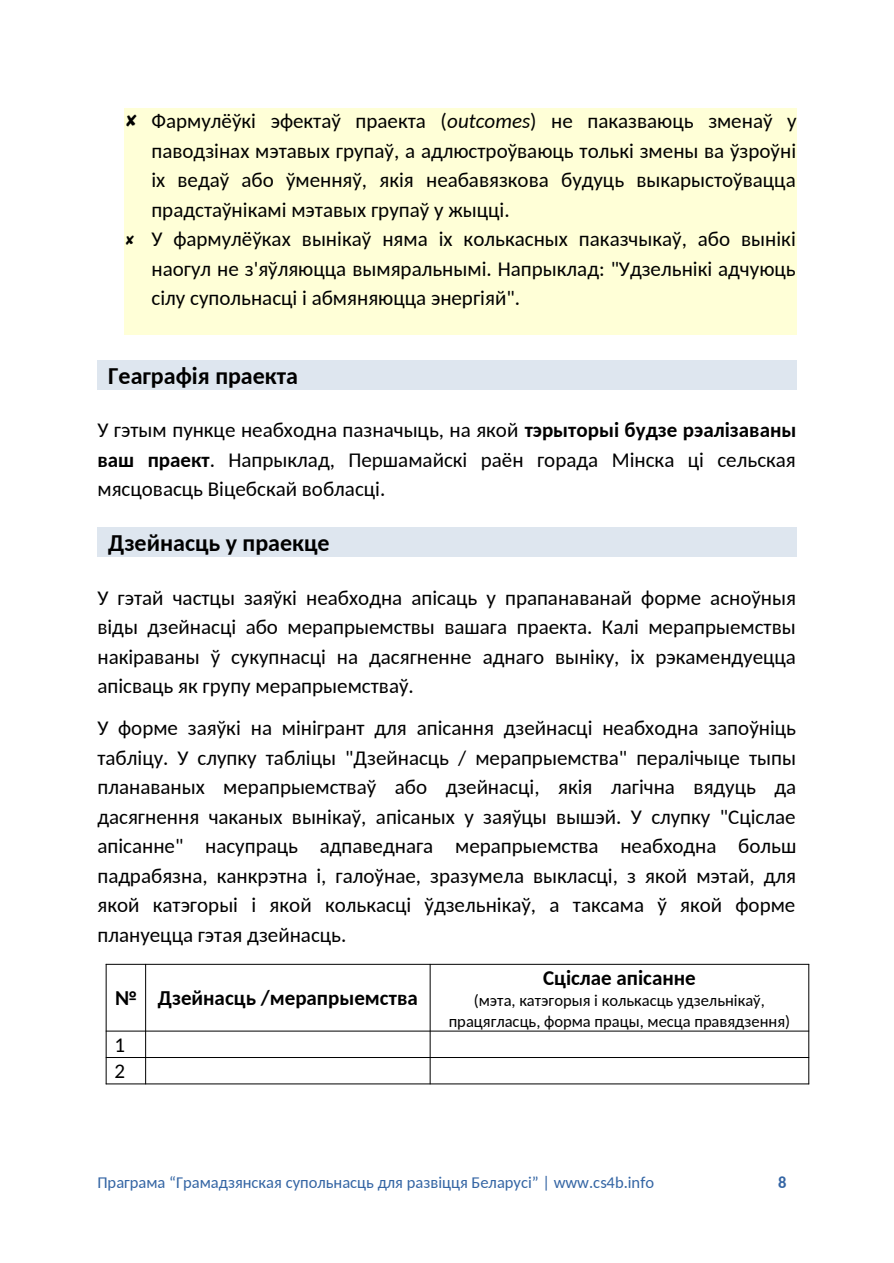
<style>
.page{position:relative;width:894px;height:1263px;background:#fff}
.page>*{position:absolute;margin:0;border:0;box-sizing:border-box;transform-origin:0 0}
.t1{font:700 24px "Carlito";color:#000}
.t2{font:21px/29.5px "Carlito";color:#000;text-align:justify}
.t3{font:700 21px "Carlito";color:#000}
.t4{font:16.5px/20.1px "Carlito";color:#000;text-align:center}
.t5{font:16.5px "Carlito";color:#3465a4}
.t6{font:700 16.5px "Carlito";color:#3465a4}
.s1{font-style:italic}
.s2{font-weight:700}
</style>
<div class="page">
<div style="left:124px;top:108px;width:672px;height:114px;background:#ffffd7"></div>
<div style="left:124px;top:222px;width:672px;height:88px;background:#ffffd7"></div>
<div style="left:124px;top:310px;width:672px;height:24px;background:#ffffd7"></div>
<div style="left:97px;top:360px;width:699px;height:29px;background:#dee6ef"></div>
<div style="left:97px;top:527px;width:699px;height:30px;background:#dee6ef"></div>
<hr style="left:106px;top:964px;width:702px;height:1px;background:#000">
<hr style="left:106px;top:1030px;width:702px;height:1px;background:#000">
<hr style="left:106px;top:1057px;width:702px;height:1px;background:#000">
<hr style="left:106px;top:1083px;width:702px;height:1px;background:#000">
<hr style="left:106px;top:964px;width:1px;height:120px;background:#000">
<hr style="left:145px;top:964px;width:1px;height:120px;background:#000">
<hr style="left:429px;top:964px;width:1px;height:120px;background:#000">
<hr style="left:808px;top:964px;width:1px;height:120px;background:#000">
<p class="t2" style="left:151px;top:108px;width:646px;text-align:left">Фармулёўкі эфектаў праекта (<span class="s1">оutcomes</span>) не паказваюць зменаў у паводзінах мэтавых групаў, а адлюстроўваюць толькі змены ва ўзроўні іх ведаў або ўменняў, якія неабавязкова будуць выкарыстоўвацца прадстаўнікамі мэтавых групаў у жыцці.<br>У фармулёўках вынікаў няма іх колькасных паказчыкаў, або вынікі наогул не з'яўляюцца вымяральнымі. Напрыклад: "Удзельнікі адчуюць сілу супольнасці і абмяняюцца энергіяй".</p>
<p class="t1" style="left:108px;top:366px;width:191px">Геаграфія праекта</p>
<p class="t2" style="left:97px;top:417px;width:700px">У гэтым пункце неабходна пазначыць, на якой <span class="s2">тэрыторыі будзе рэалізаваны ваш праект</span>. Напрыклад, Першамайскі раён горада Мінска ці сельская мясцовасць Віцебскай вобласці.</p>
<p class="t1" style="left:108px;top:533px;width:223px">Дзейнасць у праекце</p>
<p class="t2" style="left:97px;top:584px;width:699px">У гэтай частцы заяўкі неабходна апісаць у прапанаванай форме асноўныя віды дзейнасці або мерапрыемствы вашага праекта. Калі мерапрыемствы накіраваны ў сукупнасці на дасягненне аднаго выніку, іх рэкамендуецца апісваць як групу мерапрыемстваў.</p>
<p class="t2" style="left:97px;top:715px;width:700px">У форме заяўкі на мінігрант для апісання дзейнасці неабходна запоўніць табліцу. У слупку табліцы "Дзейнасць / мерапрыемства" пералічыце тыпы планаваных мерапрыемстваў або дзейнасці, якія лагічна вядуць да дасягнення чаканых вынікаў, апісаных у заяўцы вышэй. У слупку "Сціслае апісанне" насупраць адпаведнага мерапрыемства неабходна больш падрабязна, канкрэтна і, галоўнае, зразумела выкласці, з якой мэтай, для якой катэгорыі і якой колькасці ўдзельнікаў, а таксама ў якой форме плануецца гэтая дзейнасць.</p>
<p class="t3" style="left:115px;top:989px;width:304px">№ Дзейнасць /мерапрыемства</p>
<p class="t2" style="left:114px;top:1033px;width:12px;line-height:26.4px">1<br>2</p>
<p class="t3" style="left:543px;top:969px;width:154px">Сціслае апісанне</p>
<p class="t4" style="left:448px;top:992px;width:343px">(мэта, катэгорыя і колькасць удзельнікаў, працягласць, форма працы, месца правядзення)</p>
<p class="t5" style="left:97px;top:1175px;width:558px">Праграма “Грамадзянская супольнасць для развіцця Беларусі” | www.cs4b.info</p>
<p class="t6" style="left:777px;top:1175px;width:10px">8</p>
</div>
